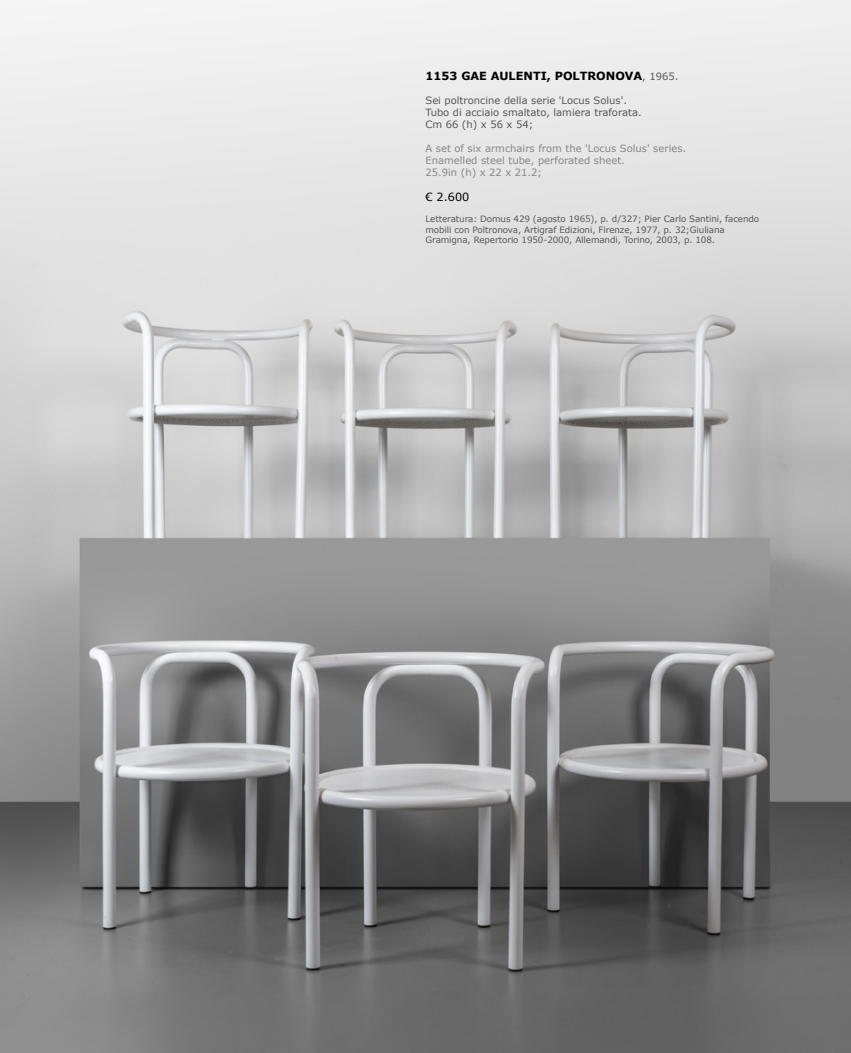
<style>
.page{position:relative;width:851px;height:1053px;background:#fff}
.page>*{position:absolute;margin:0;border:0;box-sizing:border-box;transform-origin:0 0}
.t1{font:700 11.25px "Verdana";color:#000}
.t2{font:11.25px "Verdana";color:#000}
.t3{font:10px/12px "Verdana";color:#878787}
.t4{font:10px/12px "Verdana";color:#575756}
.t5{font:8.75px/10.5px "Verdana";letter-spacing:-.01em;color:#575756}
.s1{font-weight:400;font-size:10px;color:#575756}
</style>
<div class="page">
<img style="left:0;top:0;width:850px;height:1052px">
<p class="t1" style="left:425px;top:68px;width:254px">1153 GAE AULENTI, POLTRONOVA<span class="s1">, 1965.</span></p>
<p class="t4" style="left:425px;top:94px;width:218px">Sei poltroncine della serie 'Locus Solus'.<br>Tubo di acciaio smaltato, lamiera traforata.<br>Cm 66 (h) x 56 x 54;</p>
<p class="t3" style="left:425px;top:142px;width:262px">A set of six armchairs from the 'Locus Solus' series.<br>Enamelled steel tube, perforated sheet.<br>25.9in (h) x 22 x 21.2;</p>
<p class="t2" style="left:425px;top:189px;width:45px">€ 2.600</p>
<p class="t5" style="left:425px;top:213px;width:335px">Letteratura: Domus 429 (agosto 1965), p. d/327; Pier Carlo Santini, facendo mobili con Poltronova, Artigraf Edizioni, Firenze, 1977, p. 32;Giuliana<br>Gramigna, Repertorio 1950-2000, Allemandi, Torino, 2003, p. 108.</p>
</div>
